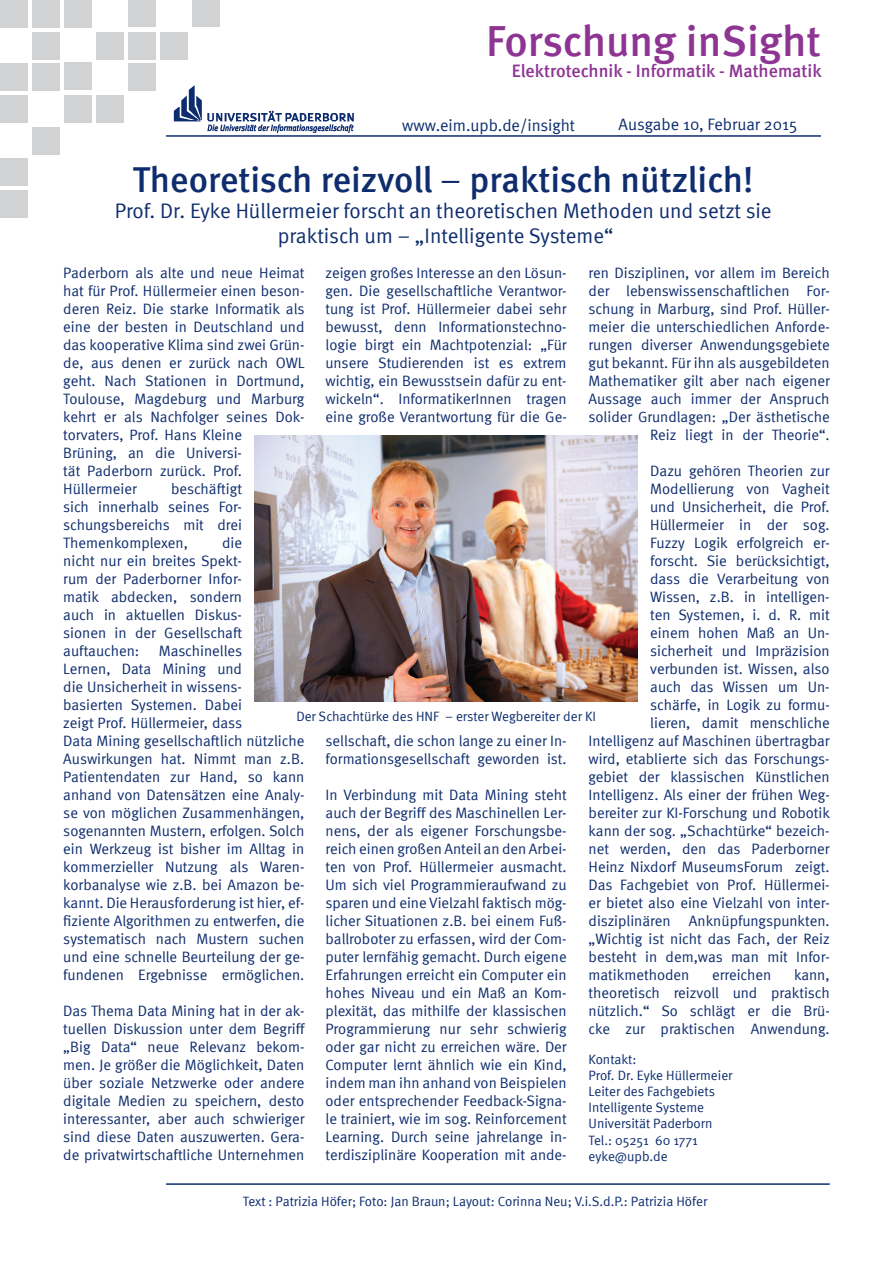
<style>
.page{position:relative;width:893px;height:1263px;background:#fff}
.page>*{position:absolute;margin:0;border:0;box-sizing:border-box;transform-origin:0 0}
.t1{font:500 43.5px "Meta";color:#8e3594}
.t2{font:500 36px "Meta";color:#0f2d6e}
.t3{font:21px/25.2px "Meta Normal";color:#0f2d6e;text-align:center}
.t4{font:500 18px "Meta";color:#8e3594}
.t5{font:16.5px "Meta Normal";color:#0d2d6e}
.t6{font:15px/18px "Meta Normal";color:#0f2d6e;text-align:justify}
.t7{font:13.5px/16.2px "Meta Normal";color:#0d2d6e}
.s1{font-family:"Meta Normal";font-weight:400}
.s2{color:#0f2d6e}
</style>
<div class="page">
<img style="left:255px;top:435px;width:382px;height:267px">
<hr style="left:166px;top:1183px;width:664px;height:2px;background:#0d2d6e">
<hr style="left:166px;top:135px;width:655px;height:2px;background:#0d2d6e">
<div style="left:65px;top:1px;width:27px;height:27px;background:#d1d2d4"></div>
<div style="left:33px;top:32px;width:27px;height:27px;background:#d1d2d4"></div>
<div style="left:33px;top:1px;width:27px;height:27px;background:#d1d2d4"></div>
<div style="left:0;top:1px;width:27px;height:27px;background:#d1d2d4"></div>
<div style="left:0;top:63px;width:27px;height:28px;background:#d1d2d4"></div>
<div style="left:128px;top:0;width:27px;height:27px;background:#d1d2d4"></div>
<div style="left:65px;top:63px;width:27px;height:27px;background:#d1d2d4"></div>
<div style="left:33px;top:63px;width:27px;height:28px;background:#d1d2d4"></div>
<div style="left:0;top:96px;width:27px;height:27px;background:#d1d2d4"></div>
<div style="left:128px;top:63px;width:27px;height:28px;background:#d1d2d4"></div>
<div style="left:192px;top:0;width:27px;height:27px;background:#d1d2d4"></div>
<div style="left:33px;top:127px;width:27px;height:27px;background:#d1d2d4"></div>
<div style="left:97px;top:96px;width:27px;height:27px;background:#d1d2d4"></div>
<div style="left:97px;top:32px;width:27px;height:27px;background:#d1d2d4"></div>
<div style="left:128px;top:32px;width:27px;height:27px;background:#d1d2d4"></div>
<div style="left:160px;top:32px;width:27px;height:27px;background:#d1d2d4"></div>
<div style="left:65px;top:96px;width:27px;height:27px;background:#d1d2d4"></div>
<div style="left:0;top:191px;width:27px;height:27px;background:#d1d2d4"></div>
<div style="left:0;top:159px;width:27px;height:27px;background:#d1d2d4"></div>
<img style="left:167px;top:85px;width:194px;height:51px">
<h1 class="t1" style="left:486px;top:15px;width:336px">Forschung inSight</h1>
<p class="t4" style="left:512px;top:60px;width:311px">Elektrotechnik - Informatik - Mathematik</p>
<p class="t5" style="left:402px;top:116px;width:174px">www.eim.upb.de/insight</p>
<p class="t5" style="left:619px;top:115px;width:180px">Ausgabe 10, Februar 2015</p>
<h2 class="t2" style="left:133px;top:159px;width:622px">Theoretisch reizvoll <span class="s1">–</span> praktisch nützlich!</h2>
<h3 class="t3" style="left:115px;top:197px;width:658px">Prof. Dr. Eyke Hüllermeier forscht an theoretischen Methoden und setzt sie praktisch um – „Intelligente Systeme“</h3>
<p class="t6" style="left:63px;top:263px;width:243px;text-align:left">Paderborn als alte und neue Heimat hat für Prof. Hüllermeier einen beson&shy;deren Reiz. Die starke Informatik als eine der besten in Deutschland und das kooperative Klima sind zwei Grün&shy;de, aus denen er zurück nach OWL geht. Nach Stationen in Dortmund,<br>Toulouse, Magdeburg und Marburg kehrt er als Nachfolger seines Dok&shy;torvaters, Prof. Hans Kleine<br>Brüning, an die Universi-<br>tät Paderborn zurück. Prof.<br>Hüllermeier</p>
<p class="t6" style="left:589px;top:263px;width:243px;text-align:right">ren Disziplinen, vor allem im Bereich der lebenswissenschaftlichen For&shy;schung in Marburg, sind Prof. Hüller&shy;meier die unterschiedlichen Anforde&shy;rungen diverser Anwendungsgebiete gut bekannt. Für ihn als ausgebildeten Mathematiker gilt aber nach eigener Aussage auch immer der Anspruch solider Grundlagen: „Der ästhetische Reiz liegt in der Theorie“.</p>
<p class="t6" style="left:650px;top:461px;width:181px">Dazu gehören Theorien zur</p>
<p class="t6" style="left:650px;top:479px;width:181px">Modellierung von Vagheit</p>
<p class="t6" style="left:650px;top:497px;width:181px">und Unsicherheit, die Prof.</p>
<p class="t6" style="left:650px;top:515px;width:181px">Hüllermeier in der sog.</p>
<p class="t6" style="left:650px;top:533px;width:181px">Fuzzy Logik erfolgreich er-</p>
<p class="t6" style="left:650px;top:551px;width:181px">forscht. Sie berücksichtigt,</p>
<p class="t6" style="left:650px;top:569px;width:181px">dass die Verarbeitung von</p>
<p class="t6" style="left:650px;top:587px;width:181px">Wissen, z.B. in intelligen-</p>
<p class="t6" style="left:650px;top:605px;width:181px">ten Systemen, i. d. R. mit</p>
<p class="t6" style="left:650px;top:623px;width:181px">einem hohen Maß an Un-</p>
<p class="t6" style="left:650px;top:641px;width:181px">sicherheit und Impräzision</p>
<p class="t6" style="left:650px;top:659px;width:181px">verbunden ist. Wissen, also</p>
<p class="t6" style="left:650px;top:677px;width:181px">auch das Wissen um Un-</p>
<p class="t6" style="left:650px;top:695px;width:181px">schärfe, in Logik zu formu-</p>
<p class="t6" style="left:650px;top:713px;width:181px">lieren, damit menschliche</p>
<p class="t6" style="left:589px;top:731px;width:243px">Intelligenz auf Maschinen übertragbar</p>
<p class="t6" style="left:589px;top:749px;width:243px">wird, etablierte sich das Forschungs-</p>
<p class="t6" style="left:589px;top:767px;width:243px">gebiet der klassischen Künstlichen</p>
<p class="t6" style="left:589px;top:785px;width:243px">Intelligenz. Als einer der frühen Weg-</p>
<p class="t6" style="left:589px;top:803px;width:243px">bereiter zur KI-Forschung und Robotik</p>
<p class="t6" style="left:589px;top:821px;width:243px">kann der sog. „Schachtürke“ bezeich-</p>
<p class="t6" style="left:589px;top:839px;width:243px">net werden, den das Paderborner</p>
<p class="t6" style="left:589px;top:857px;width:243px">Heinz Nixdorf MuseumsForum zeigt.</p>
<p class="t6" style="left:589px;top:875px;width:243px">Das Fachgebiet von Prof. Hüllermei-</p>
<p class="t6" style="left:589px;top:893px;width:243px">er bietet also eine Vielzahl von inter-</p>
<p class="t6" style="left:589px;top:911px;width:243px">disziplinären Anknüpfungspunkten.</p>
<p class="t6" style="left:589px;top:929px;width:243px">„Wichtig ist nicht das Fach, der Reiz</p>
<p class="t6" style="left:589px;top:947px;width:243px">besteht in dem,was man mit Infor-</p>
<p class="t6" style="left:589px;top:965px;width:102px">matikmethoden</p>
<p class="t6" style="left:712px;top:965px;width:61px">erreichen</p>
<p class="t6" style="left:326px;top:263px;width:243px">zeigen großes Interesse an den Lösun&shy;gen. Die gesellschaftliche Verantwor&shy;tung ist Prof. Hüllermeier dabei sehr bewusst, denn Informationstechno&shy;logie birgt ein Machtpotenzial: „Für unsere Studierenden ist es extrem wichtig, ein Bewusstsein dafür zu ent&shy;wickeln“. InformatikerInnen tragen eine große Verantwortung für die Ge-</p>
<p class="t6" style="left:63px;top:479px;width:180px;text-indent:108px">beschäftigt sich innerhalb seines For&shy;schungsbereichs mit drei Themenkomplexen,</p>
<p class="t6" style="left:63px;top:533px;width:180px;text-indent:159px">die nicht nur ein breites Spekt&shy;rum der Paderborner Infor&shy;matik abdecken, sondern auch in aktuellen Diskus&shy;sionen in der Gesellschaft auftauchen:</p>
<p class="t6" style="left:63px;top:641px;width:243px;text-align:left;text-indent:96px">Maschinelles<br>Lernen, Data Mining und<br>die Unsicherheit in wissens&shy;basierten Systemen. Dabei<br>zeigt Prof. Hüllermeier, dass<br>Data Mining gesellschaftlich nützliche Auswirkungen hat. Nimmt man z.B.<br>Patientendaten zur Hand, so kann anhand von Datensätzen eine Analy&shy;se von möglichen Zusammenhängen, sogenannten Mustern, erfolgen. Solch ein Werkzeug ist bisher im Alltag in kommerzieller Nutzung als Waren&shy;korbanalyse wie z.B. bei Amazon be&shy;kannt. Die Herausforderung ist hier, ef&shy;fiziente Algorithmen zu entwerfen, die systematisch nach Mustern suchen und eine schnelle Beurteilung der ge&shy;fundenen Ergebnisse ermöglichen.</p>
<p class="t6" style="left:63px;top:1001px;width:243px">Das Thema Data Mining hat in der ak&shy;tuellen Diskussion unter dem Begriff „Big Data“ neue Relevanz bekom&shy;men. Je größer die Möglichkeit, Daten über soziale Netzwerke oder andere digitale Medien zu speichern, desto interessanter, aber auch schwieriger sind diese Daten auszuwerten. Gera&shy;de privatwirtschaftliche Unternehmen</p>
<p class="t7" style="left:296px;top:708px;width:301px">Der Schachtürke des HNF <span class="s2">–</span> erster Wegbereiter der KI</p>
<p class="t6" style="left:326px;top:731px;width:243px">sellschaft, die schon lange zu einer In&shy;formationsgesellschaft geworden ist.</p>
<p class="t6" style="left:326px;top:785px;width:243px">In Verbindung mit Data Mining steht auch der Begriff des Maschinellen Ler&shy;nens, der als eigener Forschungsbe&shy;reich einen großen Anteil an den Arbei&shy;ten von Prof. Hüllermeier ausmacht.<br>Um sich viel Programmieraufwand zu sparen und eine Vielzahl faktisch mög&shy;licher Situationen z.B. bei einem Fuß&shy;ballroboter zu erfassen, wird der Com&shy;puter lernfähig gemacht. Durch eigene Erfahrungen erreicht ein Computer ein hohes Niveau und ein Maß an Kom&shy;plexität, das mithilfe der klassischen Programmierung nur sehr schwierig oder gar nicht zu erreichen wäre. Der Computer lernt ähnlich wie ein Kind, indem man ihn anhand von Beispielen oder entsprechender Feedback-Signa&shy;le trainiert, wie im sog. Reinforcement Learning. Durch seine jahrelange in&shy;terdisziplinäre Kooperation mit ande-</p>
<p class="t6" style="left:589px;top:965px;width:243px;text-indent:205px">kann, theoretisch reizvoll und praktisch nützlich.“ So schlägt er die Brü&shy;cke zur praktischen Anwendung.</p>
<p class="t7" style="left:589px;top:1051px;width:145px">Kontakt:<br>Prof. Dr. Eyke Hüllermeier<br>Leiter des Fachgebiets<br>Intelligente Systeme<br>Universität Paderborn<br>Tel.: 05251 60 1771 eyke@upb.de</p>
<p class="t7" style="left:243px;top:1193px;width:466px">Text : Patrizia Höfer; Foto: Jan Braun; Layout: Corinna Neu; V.i.S.d.P.: Patrizia Höfer</p>
</div>
